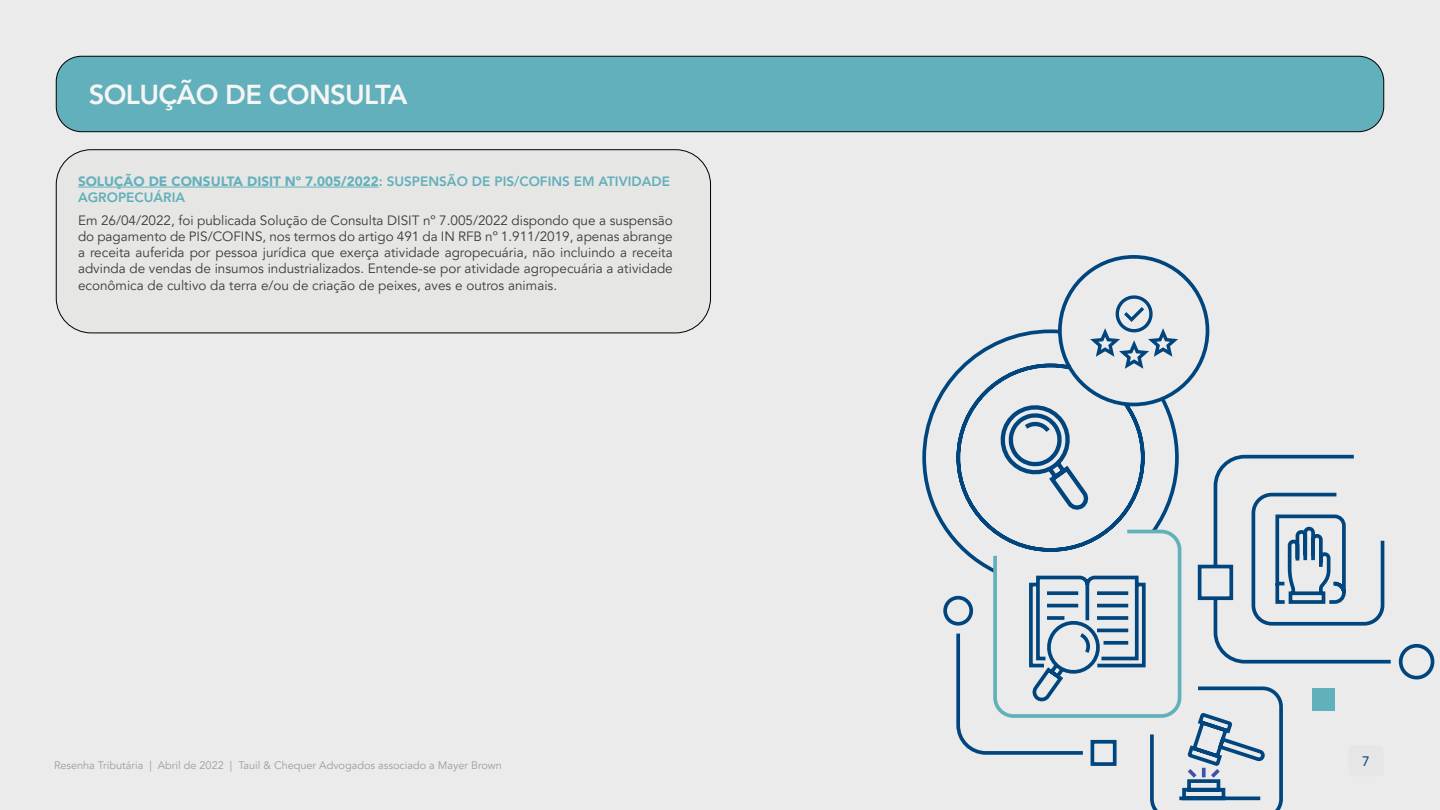
<style>
.page{position:relative;width:1440px;height:810px;background:#ebebeb}
.page>*{position:absolute;margin:0;border:0;box-sizing:border-box;transform-origin:0 0}
.t1{font:800 27.38px "Avenir LT Pro";letter-spacing:-.025em;color:#f5f5f6}
.t2{font:13.65px "Avenir LT Pro";color:#00457c}
.t3{font:13.5px/16.2px "Avenir LT Pro";color:#3d3a35;text-align:justify}
.t4{font:800 13.5px/16.2px "Avenir LT Pro";color:#61b0bb}
.t5{font:10.88px "Avenir LT Pro";color:#9e9d9a}
.s1{font-weight:900;color:#63b1bc}
</style>
<div class="page">
<div style="left:56px;top:150px;width:655px;height:183px;background:#e6e6e5;border-radius:35px"></div>
<div style="left:56px;top:150px;width:655px;height:183px;border:1px solid #000;border-radius:35px"></div>
<div style="left:56px;top:56px;width:1328px;height:76px;background:#61b0bb;border-radius:25px"></div>
<div style="left:56px;top:56px;width:1328px;height:76px;border:1px solid #000;border-radius:25px"></div>
<hr style="left:78px;top:187px;width:301px;height:1px;background:#63b1bc">
<svg style="left:922px;top:255px;width:513px;height:555px"></svg>
<svg style="left:1176px;top:513px;width:172px;height:289px"></svg>
<svg style="left:1184px;top:764px;width:40px;height:18px"></svg>
<svg style="left:991px;top:528px;width:192px;height:192px"></svg>
<svg style="left:996px;top:403px;width:96px;height:111px"></svg>
<svg style="left:1086px;top:295px;width:96px;height:77px"></svg>
<p class="t1" style="left:89px;top:78px;width:320px">SOLUÇÃO DE CONSULTA</p>
<p class="t4" style="left:78px;top:173px;width:593px"><span class="s1">SOLUÇÃO DE CONSULTA DISIT Nº 7.005/2022</span>: SUSPENSÃO DE PIS/COFINS EM ATIVIDADE<br>AGROPECUÁRIA</p>
<p class="t3" style="left:78px;top:212px;width:596px">Em 26/04/2022, foi publicada Solução de Consulta DISIT nº 7.005/2022 dispondo que a suspensão do pagamento de PIS/COFINS, nos termos do artigo 491 da IN RFB nº 1.911/2019, apenas abrange a receita auferida por pessoa jurídica que exerça atividade agropecuária, não incluindo a receita advinda de vendas de insumos industrializados. Entende-se por atividade agropecuária a atividade econômica de cultivo da terra e/ou de criação de peixes, aves e outros animais.</p>
<p class="t5" style="left:54px;top:759px;width:449px">Resenha Tributária | Abril de 2022 | Tauil &amp; Chequer Advogados associado a Mayer Brown</p>
<p class="t2" style="left:1362px;top:753px;width:9px">7</p>
</div>
